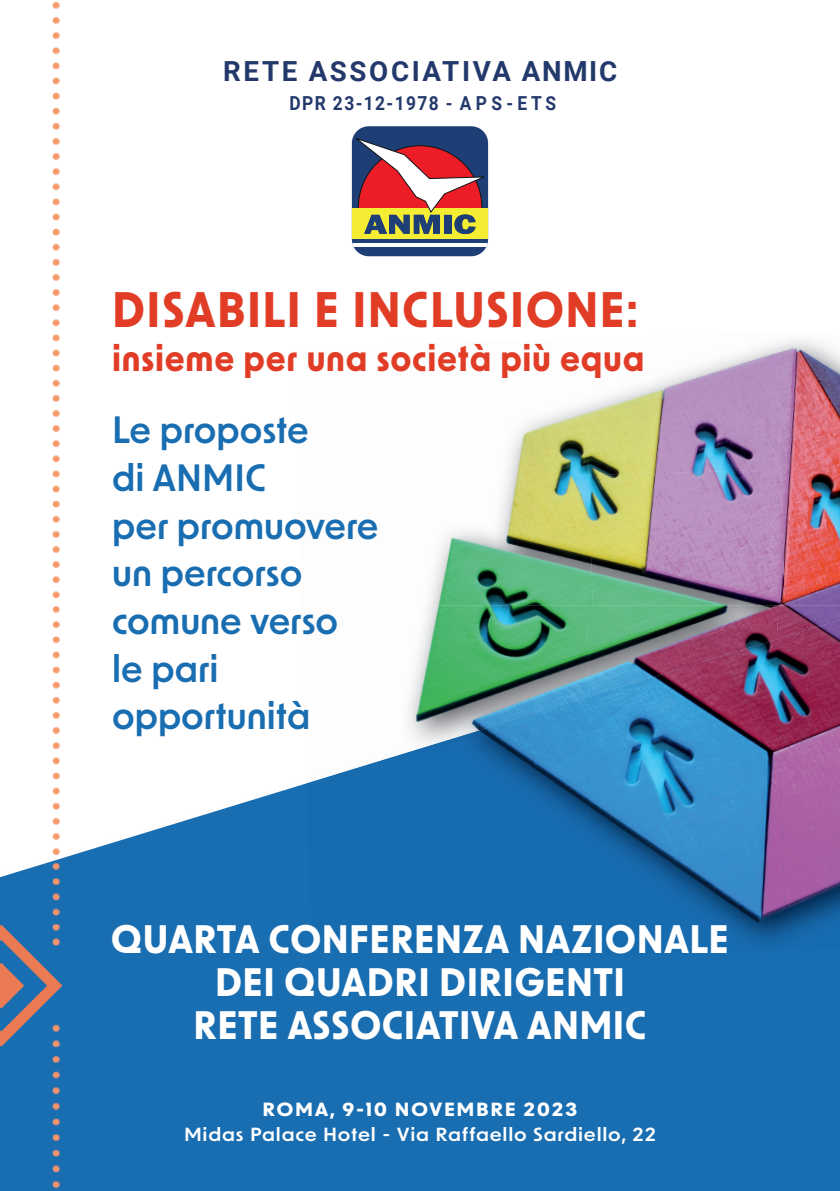
<style>
.page{position:relative;width:840px;height:1191px;background:#fff}
.page>*{position:absolute;margin:0;border:0;box-sizing:border-box;transform-origin:0 0}
.t1{font:700 47.4px "New Order";letter-spacing:.03em;color:#e13d26;scale:.95 1}
.t2{font:700 37.8px/42.8px "New Order";letter-spacing:.01em;color:#fff;text-align:center}
.t3{font:600 36.2px/47.6px "New Order";color:#196db1}
.t4{font:700 35px "New Order";letter-spacing:.02em;color:#e13d26;scale:.95 1}
.t5{font:700 27.6px "Roboto";letter-spacing:.095em;color:#23396b}
.t6{font:700 19.2px "Roboto";letter-spacing:.08em;color:#23396b;scale:.9 1}
.t7{font:600 18.2px "New Order";letter-spacing:.04em;color:#fff;scale:1.11 1}
.t8{font:700 18.2px "New Order";letter-spacing:.075em;color:#fff;scale:1.11 1}
</style>
<div class="page">
<div style="left:1px;top:783px;width:838px;height:408px;background:#196db1"></div>
<img style="left:52px;top:1046px;width:8px;height:142px">
<img style="left:785px;top:950px;width:54px;height:3px">
<img style="left:306px;top:754px;width:95px;height:192px">
<img style="left:510px;top:953px;width:175px;height:3px">
<img style="left:507px;top:405px;width:77px;height:70px">
<img style="left:584px;top:344px;width:191px;height:131px">
<img style="left:775px;top:340px;width:64px;height:280px">
<img style="left:429px;top:475px;width:159px;height:130px">
<img style="left:588px;top:469px;width:196px;height:136px">
<img style="left:411px;top:605px;width:175px;height:93px">
<img style="left:586px;top:605px;width:191px;height:34px">
<img style="left:585px;top:639px;width:191px;height:114px">
<img style="left:776px;top:620px;width:63px;height:330px">
<img style="left:401px;top:698px;width:188px;height:126px">
<img style="left:587px;top:753px;width:196px;height:131px">
<div style="left:401px;top:824px;width:192px;height:129px;background:#176baf"></div>
<img style="left:591px;top:884px;width:194px;height:69px">
<img style="left:52px;top:2px;width:8px;height:370px">
<img style="left:52px;top:606px;width:8px;height:249px">
<img style="left:52px;top:862px;width:8px;height:60px">
<svg style="left:351px;top:126px;width:137px;height:130px;background:#916d6b"></svg>
<hr style="left:0;top:0;width:1px;height:1191px;background:#196db1">
<div style="left:1px;top:922px;width:61px;height:124px;background:#196db1"></div>
<p class="t5" style="left:223px;top:52px;width:395px">RETE ASSOCIATIVA ANMIC</p>
<p class="t6" style="left:289px;top:90px;width:298px">DPR 23-12-1978 - A P S - E T S</p>
<h1 class="t1" style="left:112px;top:278px;width:555px">DISABILI E INCLUSIONE:</h1>
<p class="t4" style="left:112px;top:335px;width:561px">insieme per una società più equa</p>
<p class="t3" style="left:112px;top:405px;width:268px">Le proposte<br>di ANMIC<br>per promuovere un percorso comune verso<br>le pari opportunità</p>
<p class="t2" style="left:111px;top:916px;width:619px">QUARTA CONFERENZA NAZIONALE<br>DEI QUADRI DIRIGENTI<br>RETE ASSOCIATIVA ANMIC</p>
<p class="t8" style="left:262px;top:1097px;width:285px">ROMA, 9-10 NOVEMBRE 2023</p>
<p class="t7" style="left:184px;top:1122px;width:426px">Midas Palace Hotel - Via Raffaello Sardiello, 22</p>
</div>
